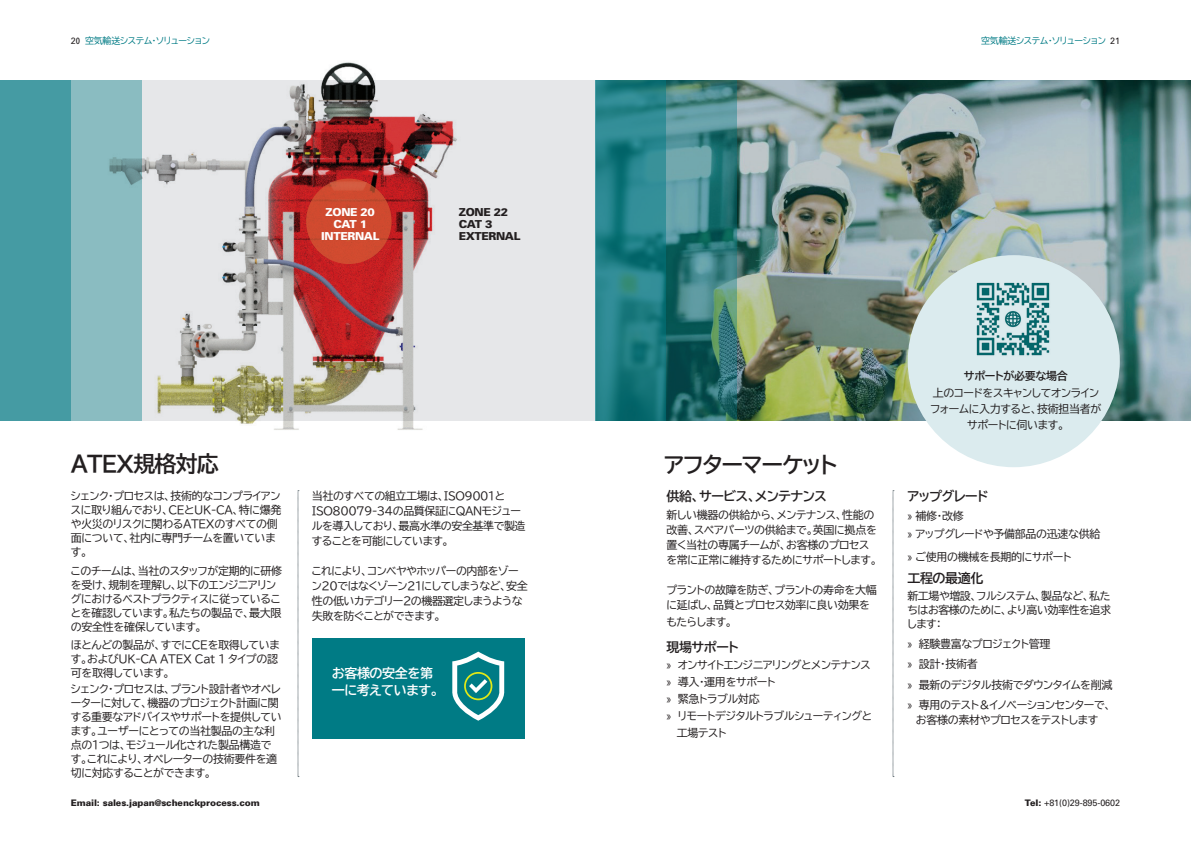
<style>
.page{position:relative;width:1191px;height:842px;background:#fff}
.page>*{position:absolute;margin:0;border:0;box-sizing:border-box;transform-origin:0 0}
.t1{font:22px "BIZ UDP Gothic Bold";letter-spacing:-.04em;color:#231f20}
.t2{font:13px "BIZ UDP Gothic Bold";letter-spacing:-.03em;color:#231f20}
.t3{font:13px/17px "BIZ UDP Gothic Bold";letter-spacing:-.03em;color:#fff}
.t4{font:11px/14px "BIZ UDP Gothic";letter-spacing:-.03em;color:#231f20}
.t5{font:900 11px/12px "Univers";letter-spacing:-.03em;color:#231f20}
.t6{font:900 11px/12px "Univers";letter-spacing:-.03em;color:#fff;text-align:center}
.t7{font:11px "BIZ UDP Gothic Bold";letter-spacing:-.03em;color:#231f20}
.t8{font:900 9px "Univers";letter-spacing:-.01em;color:#231f20}
.t9{font:9px "BIZ UDP Gothic";letter-spacing:-.03em;color:#007b85}
.t10{font:9px "Univers";letter-spacing:-.01em;color:#231f20}
.s1{font-family:"Univers";color:#231f20}
.s2{font-weight:900}
</style>
<div class="page">
<img style="left:737px;top:81px;width:454px;height:340px">
<div style="left:0;top:81px;width:595px;height:340px;background:#e6e7e9"></div>
<div style="left:0;top:81px;width:142px;height:340px;background:#8abcc1"></div>
<div style="left:0;top:81px;width:71px;height:340px;background:#459ba3"></div>
<svg style="left:666px;top:81px;width:71px;height:340px"></svg>
<svg style="left:595px;top:81px;width:71px;height:340px"></svg>
<svg style="left:892px;top:490px;width:2px;height:287px"></svg>
<div style="left:907px;top:255px;width:212px;height:212px;background:#dbebee;border-radius:50%"></div>
<img style="left:976px;top:282px;width:74px;height:74px">
<img style="left:79px;top:62px;width:445px;height:368px">
<svg style="left:298px;top:490px;width:1px;height:287px"></svg>
<svg style="left:306px;top:179px;width:85px;height:85px;fill:#cf4a2f"></svg>
<div style="left:312px;top:638px;width:212px;height:100px;background:#007b85"></div>
<svg style="left:452px;top:652px;width:53px;height:69px"></svg>
<p class="t9" style="left:71px;top:36px;width:141px"><span class="s1">20</span> 空気輸送システム・ソリューション</p>
<p class="t9" style="left:981px;top:36px;width:140px">空気輸送システム・ソリューション <span class="s1">21</span></p>
<p class="t6" style="left:321px;top:206px;width:60px">ZONE 20<br>CAT 1<br>INTERNAL</p>
<p class="t5" style="left:459px;top:206px;width:63px">ZONE 22<br>CAT 3<br>EXTERNAL</p>
<p class="t1" style="left:71px;top:452px;width:149px">ATEX規格対応</p>
<p class="t1" style="left:664px;top:454px;width:174px">アフターマーケット</p>
<p class="t4" style="left:71px;top:488px;width:212px">シェンク・プロセスは、技術的なコンプライアンスに取り組んでおり、CEとUK-CA、特に爆発や火災のリスクに関わるATEXのすべての側面について、社内に専門チームを置いています。</p>
<p class="t4" style="left:71px;top:563px;width:213px">このチームは、当社のスタッフが定期的に研修を受け、規制を理解し、以下のエンジニアリングにおけるベストプラクティスに従っていることを確認しています。私たちの製品で、最大限の安全性を確保しています。</p>
<p class="t4" style="left:71px;top:637px;width:210px">ほとんどの製品が、すでにCEを取得しています。およびUK-CA ATEX Cat 1 タイプの認可を取得しています。</p>
<p class="t4" style="left:71px;top:681px;width:212px">シェンク・プロセスは、プラント設計者やオペレーターに対して、機器のプロジェクト計画に関する重要なアドバイスやサポートを提供しています。ユーザーにとっての当社製品の主な利点の1つは、モジュール化された製品構造です。これにより、オペレーターの技術要件を適切に対応することができます。</p>
<p class="t4" style="left:312px;top:488px;width:215px;line-height:15px">当社のすべての組立工場は、ISO9001と<br>ISO80079-34の品質保証にQANモジュールを導入しており、最高水準の安全基準で製造することを可能にしています。</p>
<p class="t4" style="left:312px;top:563px;width:217px;line-height:15px">これにより、コンベヤやホッパーの内部をゾーン20ではなくゾーン21にしてしまうなど、安全性の低いカテゴリー2の機器選定しまうような失敗を防ぐことができます。</p>
<p class="t3" style="left:332px;top:665px;width:108px">お客様の安全を第一に考えています。</p>
<p class="t2" style="left:666px;top:490px;width:162px">供給、サービス、メンテナンス</p>
<p class="t4" style="left:666px;top:507px;width:212px;line-height:15px">新しい機器の供給から、メンテナンス、性能の改善、スペアパーツの供給まで。英国に拠点を置く当社の専属チームが、お客様のプロセスを常に正常に維持するためにサポートします。</p>
<p class="t4" style="left:666px;top:582px;width:212px;line-height:15px">プラントの故障を防ぎ、プラントの寿命を大幅に延ばし、品質とプロセス効率に良い効果を</p>
<p class="t4" style="left:666px;top:615px;width:68px">もたらします。</p>
<p class="t2" style="left:666px;top:640px;width:74px">現場サポート</p>
<p class="t4" style="left:666px;top:656px;width:207px;line-height:17px">» オンサイトエンジニアリングとメンテナンス» 導入・運用をサポート<br>» 緊急トラブル対応<br>» リモートデジタルトラブルシューティングと　 工場テスト</p>
<p class="t7" style="left:964px;top:370px;width:105px">サポートが必要な場合</p>
<p class="t4" style="left:930px;top:385px;width:173px;line-height:16px;text-align:center">上のコードをスキャンしてオンラインフォームに入力すると、技術担当者がサポートに伺います。</p>
<p class="t2" style="left:907px;top:490px;width:82px">アップグレード</p>
<p class="t4" style="left:907px;top:509px;width:58px">» 補修・改修</p>
<p class="t4" style="left:907px;top:527px;width:194px">» アップグレードや予備部品の迅速な供給</p>
<p class="t4" style="left:907px;top:550px;width:165px">» ご使用の機械を長期的にサポート</p>
<p class="t2" style="left:907px;top:572px;width:78px">工程の最適化</p>
<p class="t4" style="left:907px;top:589px;width:205px;text-align:justify">新工場や増設、フルシステム、製品など、私たちはお客様のために、より高い効率性を追求します：</p>
<p class="t4" style="left:907px;top:637px;width:145px">» 経験豊富なプロジェクト管理</p>
<p class="t4" style="left:907px;top:657px;width:72px">» 設計・技術者</p>
<p class="t4" style="left:907px;top:677px;width:206px">» 最新のデジタル技術でダウンタイムを削減</p>
<p class="t4" style="left:907px;top:697px;width:205px;line-height:15px;text-align:center">» 専用のテスト＆イノベーションセンターで、お客様の素材やプロセスをテストします</p>
<p class="t8" style="left:71px;top:797px;width:190px">Email: sales.japan@schenckprocess.com</p>
<p class="t10" style="left:1025px;top:797px;width:97px"><span class="s2">Tel:</span> +81(0)29-895-0602</p>
</div>
